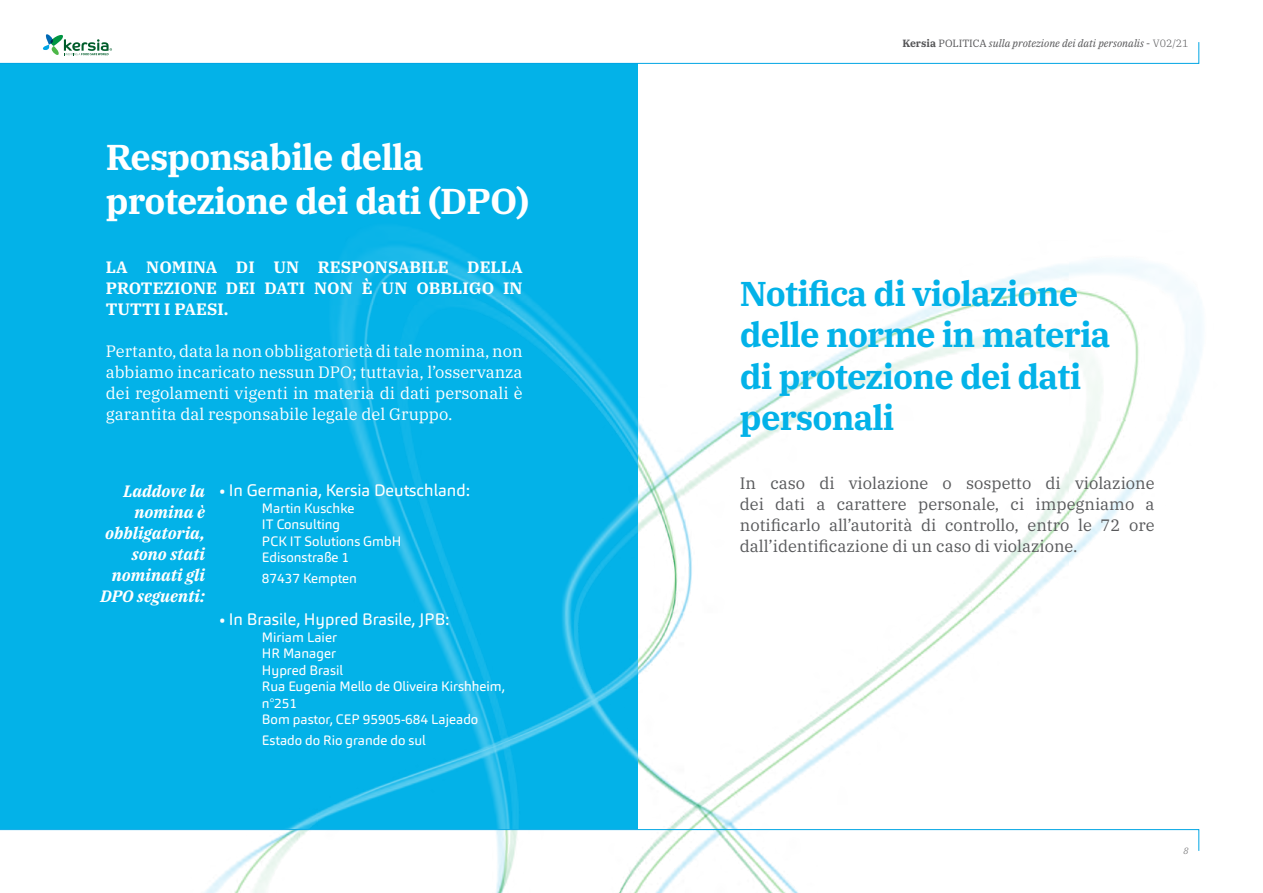
<style>
.page{position:relative;width:1263px;height:893px;background:#fff}
.page>*{position:absolute;margin:0;border:0;box-sizing:border-box;transform-origin:0 0}
.t1{font:700 36px/43.2px "IBM Plex Serif";letter-spacing:-.025em;color:#fff}
.t2{font:700 34.5px/41.4px "IBM Plex Serif";letter-spacing:-.025em;color:#03b2e8}
.t3{font:16.5px/21px "IBM Plex Serif";color:#fff;text-align:justify}
.t4{font:16.5px/21px "IBM Plex Serif";color:#58595b;text-align:justify}
.t5{font:700 16.5px/21px "IBM Plex Serif";color:#fff;text-align:justify}
.t6{font:italic 700 16.5px/21px "IBM Plex Serif";color:#fff;text-align:right}
.t7{font:16.5px "Carnas";color:#fff}
.t8{font:13.5px/16.5px "Carnas";color:#fff}
.t9{font:italic 10.5px "IBM Plex Serif";color:#545456}
.t10{font:italic 300 9px "IBM Plex Serif";color:#545456}
.s1{font-weight:700;font-style:normal}
.s2{font-style:normal}
.s3{font-weight:300;font-style:normal}
</style>
<div class="page">
<img style="left:204px;top:42px;width:998px;height:851px">
<div style="left:0;top:64px;width:638px;height:765px;background:#03b2e8"></div>
<img style="left:286px;top:228px;width:352px;height:601px">
<svg style="left:0;top:34px;width:1199px;height:30px"></svg>
<svg style="left:0;top:829px;width:1199px;height:23px"></svg>
<h1 class="t1" style="left:106px;top:133px;width:425px">Responsabile della protezione dei dati (DPO)</h1>
<p class="t5" style="left:106px;top:255px;width:418px">LA NOMINA DI UN RESPONSABILE DELLA PROTEZIONE DEI DATI NON È UN OBBLIGO IN TUTTI I PAESI.</p>
<p class="t3" style="left:106px;top:339px;width:418px">Pertanto, data la non obbligatorietà di tale nomina, non abbiamo incaricato nessun DPO; tuttavia, l’osservanza dei regolamenti vigenti in materia di dati personali è garantita dal responsabile legale del Gruppo.</p>
<p class="t9" style="left:902px;top:35px;width:288px"><span class="s1">Kersia</span> <span class="s2">POLITICA</span> sulla protezione dei dati personalis <span class="s2">-</span> <span class="s3">V02/21</span></p>
<h2 class="t2" style="left:740px;top:270px;width:372px">Notifica di violazione delle norme in materia di protezione dei dati personali</h2>
<p class="t6" style="left:100px;top:479px;width:106px">Laddove la nomina è obbligatoria, sono stati nominati gli<br>DPO seguenti:</p>
<p class="t4" style="left:740px;top:472px;width:416px">In caso di violazione o sospetto di violazione dei dati a carattere personale, ci impegniamo a notificarlo all’autorità di controllo, entro le 72 ore dall’identificazione di un caso di violazione.</p>
<p class="t7" style="left:219px;top:480px;width:252px">• In Germania, Kersia Deutschland:</p>
<p class="t8" style="left:262px;top:499px;width:141px">Martin Kuschke<br>IT Consulting<br>PCK IT Solutions GmbH<br>Edisonstraße 1</p>
<p class="t8" style="left:262px;top:570px;width:97px">87437 Kempten</p>
<p class="t7" style="left:219px;top:609px;width:231px">• In Brasile, Hypred Brasile, JPB:</p>
<p class="t8" style="left:262px;top:628px;width:245px">Miriam Laier<br>HR Manager<br>Hypred Brasil<br>Rua Eugenia Mello de Oliveira Kirshheim, n°251<br>Bom pastor, CEP 95905-684 Lajeado</p>
<p class="t8" style="left:262px;top:732px;width:165px">Estado do Rio grande do sul</p>
<p class="t10" style="left:1183px;top:844px;width:6px">8</p>
</div>
